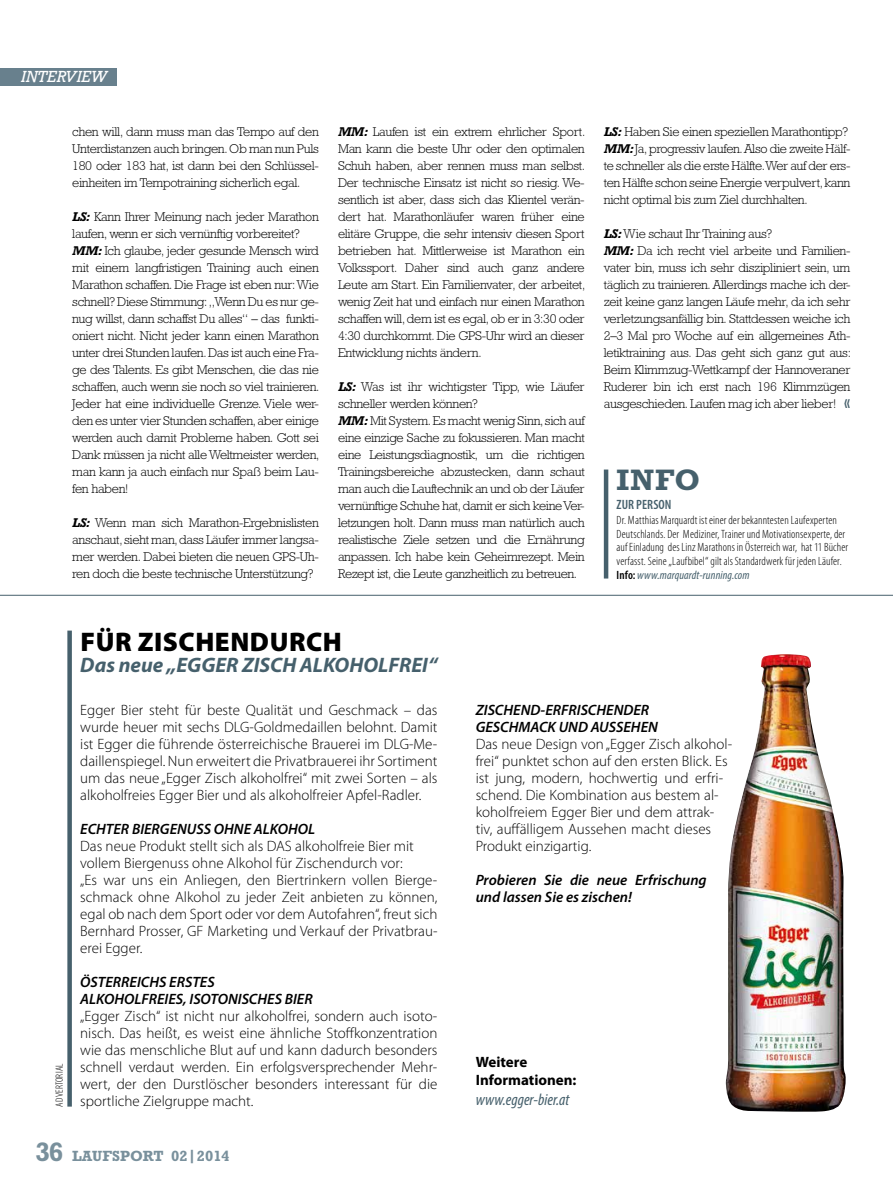
<style>
.page{position:relative;width:893px;height:1191px;background:#fff}
.page>*{position:absolute;margin:0;border:0;box-sizing:border-box;transform-origin:0 0}
.t1{font:700 30px "Rockwell Std";color:#46606c}
.t2{font:900 27px "Myriad Pro";letter-spacing:.02em;color:#000}
.t3{font:italic 700 21px "Myriad Pro";color:#46606c}
.t4{font:italic condensed 16.5px "Myriad Pro";color:#46606c}
.t5{font:italic 16.5px "Rockwell";color:#fff}
.t6{font:300 15px/17px "Myriad Pro";color:#000;text-align:justify}
.t7{font:italic 600 15px/17px "Myriad Pro";color:#000}
.t8{font:700 15px/18px "Myriad Pro";color:#000}
.t9{font:700 15px "Rockwell Std";color:#79909c}
.t10{font:600 condensed 13.5px "Myriad Pro";color:#46606c}
.t11{font:300 12.9px/17px "Rockwell Std";letter-spacing:-.025em;color:#000}
.t12{font:300 condensed 12px/13.5px "Myriad Pro";letter-spacing:.01em;color:#000}
.t13{font:300 condensed 10.5px "Myriad Pro";letter-spacing:.02em;color:#000}
.s1{font-weight:700;font-style:italic}
.s2{font-weight:600}
.s3{font-weight:400;font-style:italic;color:#46606c}
.s4{font-size:27px}
</style>
<div class="page">
<hr style="left:604px;top:469px;width:4px;height:109px;background:#46606c">
<hr style="left:0;top:595px;width:893px;height:1px;background:#46606c">
<div style="left:67px;top:630px;width:5px;height:476px;background:#46606c"></div>
<img style="left:726px;top:654px;width:120px;height:458px">
<div style="left:0;top:68px;width:117px;height:17px;background:#68808d"></div>
<p class="t5" style="left:21px;top:67px;width:88px">INTERVIEW</p>
<p class="t11" style="left:72px;top:123px;width:248px;text-align:justify">chen will, dann muss man das Tempo auf den Unterdistanzen auch bringen. Ob man nun Puls 180 oder 183 hat, ist dann bei den Schlüssel&shy;einheiten im Tempotraining sicherlich egal.</p>
<p class="t11" style="left:72px;top:208px;width:249px"><span class="s1">LS:</span> Kann Ihrer Meinung nach jeder Marathon laufen, wenn er sich vernünftig vorbereitet?<br><span class="s1">MM:</span> Ich glaube, jeder gesunde Mensch wird mit einem langfristigen Training auch einen Marathon schaffen. Die Frage ist eben nur: Wie schnell? Diese Stimmung: „Wenn Du es nur ge&shy;nug willst, dann schaffst Du alles“ – das funkti&shy;oniert nicht. Nicht jeder kann einen Marathon unter drei Stunden laufen. Das ist auch eine Fra&shy;ge des Talents. Es gibt Menschen, die das nie schaffen, auch wenn sie noch so viel trainieren.<br>Jeder hat eine individuelle Grenze. Viele wer&shy;den es unter vier Stunden schaffen, aber einige werden auch damit Probleme haben. Gott sei Dank müssen ja nicht alle Weltmeister werden, man kann ja auch einfach nur Spaß beim Lau&shy;fen haben!</p>
<p class="t11" style="left:72px;top:514px;width:248px;text-align:justify"><span class="s1">LS:</span> Wenn man sich Marathon-Ergebnislisten anschaut, sieht man, dass Läufer immer langsa&shy;mer werden. Dabei bieten die neuen GPS-Uh&shy;ren doch die beste technische Unterstützung?</p>
<p class="t11" style="left:338px;top:123px;width:249px;text-align:justify"><span class="s1">MM:</span> Laufen ist ein extrem ehrlicher Sport.<br>Man kann die beste Uhr oder den optimalen Schuh haben, aber rennen muss man selbst.<br>Der technische Einsatz ist nicht so riesig. We&shy;sentlich ist aber, dass sich das Klientel verän&shy;dert hat. Marathonläufer waren früher eine elitäre Gruppe, die sehr intensiv diesen Sport betrieben hat. Mittlerweise ist Marathon ein Volkssport. Daher sind auch ganz andere Leute am Start. Ein Familienvater, der arbeitet, wenig Zeit hat und einfach nur einen Marathon schaffen will, dem ist es egal, ob er in 3:30 oder 4:30 durchkommt. Die GPS-Uhr wird an dieser Entwicklung nichts ändern.</p>
<p class="t11" style="left:338px;top:378px;width:248px"><span class="s1">LS:</span> Was ist ihr wichtigster Tipp, wie Läufer schneller werden können?<br><span class="s1">MM:</span> Mit System. Es macht wenig Sinn, sich auf eine einzige Sache zu fokussieren. Man macht eine Leistungsdiagnostik, um die richtigen Trainingsbereiche abzustecken, dann schaut man auch die Lauftechnik an und ob der Läufer vernünftige Schuhe hat, damit er sich keine Ver&shy;letzungen holt. Dann muss man natürlich auch realistische Ziele setzen und die Ernährung anpassen. Ich habe kein Geheimrezept. Mein Rezept ist, die Leute ganzheitlich zu betreuen.</p>
<p class="t11" style="left:604px;top:123px;width:248px"><span class="s1">LS:</span> Haben Sie einen speziellen Marathontipp?<br><span class="s1">MM:</span> Ja, progressiv laufen. Also die zweite Hälf&shy;te schneller als die erste Hälfte. Wer auf der ers&shy;ten Hälfte schon seine Energie verpulvert, kann nicht optimal bis zum Ziel durchhalten.</p>
<p class="t11" style="left:604px;top:225px;width:249px"><span class="s1">LS:</span> Wie schaut Ihr Training aus?<br><span class="s1">MM:</span> Da ich recht viel arbeite und Familien&shy;vater bin, muss ich sehr diszipliniert sein, um täglich zu trainieren. Allerdings mache ich der&shy;zeit keine ganz langen Läufe mehr, da ich sehr verletzungsanfällig bin. Stattdessen weiche ich 2–3 Mal pro Woche auf ein allgemeines Ath&shy;letiktraining aus. Das geht sich ganz gut aus:<br>Beim Klimmzug-Wettkampf der Hannoveraner Ruderer bin ich erst nach 196 Klimmzügen ausgeschieden. Laufen mag ich aber lieber!</p>
<h1 class="t1" style="left:617px;top:462px;width:85px">INFO</h1>
<p class="t10" style="left:617px;top:496px;width:57px">ZUR PERSON</p>
<p class="t12" style="left:617px;top:514px;width:233px">Dr. Matthias Marquardt ist einer der bekanntesten Laufexperten Deutschlands. Der Mediziner, Trainer und Motivationsexperte, der auf Einladung des Linz Marathons in Österreich war, hat 11 Bücher verfasst. Seine „Laufbibel“ gilt als Standardwerk für jeden Läufer.<br><span class="s2">Info:</span> <span class="s3">www.marquardt-running.com</span></p>
<p class="t13" style="left:54px;top:1106px;width:45px;rotate:-90deg">ADVERTORIAL</p>
<h2 class="t2" style="left:81px;top:626px;width:263px">FÜR ZISCHENDURCH</h2>
<h3 class="t3" style="left:80px;top:653px;width:359px">Das neue „EGGER ZISCH ALKOHOLFREI“</h3>
<p class="t6" style="left:80px;top:701px;width:359px">Egger Bier steht für beste Qualität und Geschmack – das wurde heuer mit sechs DLG-Goldmedaillen belohnt. Damit ist Egger die führende österreichische Brauerei im DLG-Me&shy;daillenspiegel. Nun erweitert die Privatbrauerei ihr Sortiment um das neue „Egger Zisch alkoholfrei“ mit zwei Sorten – als alkoholfreies Egger Bier und als alkoholfreier Apfel-Radler.</p>
<p class="t7" style="left:80px;top:820px;width:236px">ECHTER BIERGENUSS OHNE ALKOHOL</p>
<p class="t6" style="left:80px;top:837px;width:359px;text-align:left">Das neue Produkt stellt sich als DAS alkoholfreie Bier mit vollem Biergenuss ohne Alkohol fü r Zischendurch vor:<br>„Es war uns ein Anliegen, den Biertrinkern vollen Bierge&shy;schmack ohne Alkohol zu jeder Zeit anbieten zu können, egal ob nach dem Sport oder vor dem Autofahren“, freut sich Bernhard Prosser, GF Marketing und Verkauf der Privatbrau&shy;erei Egger.</p>
<p class="t7" style="left:80px;top:973px;width:234px">ÖSTERREICHS ERSTES<br>ALKOHOLFREIES, ISOTONISCHES BIER</p>
<p class="t6" style="left:80px;top:1007px;width:359px">„Egger Zisch“ ist nicht nur alkoholfrei, sondern auch isoto&shy;nisch. Das heißt, es weist eine ähnliche Stoffkonzentration wie das menschliche Blut auf und kann dadurch besonders schnell verdaut werden. Ein erfolgsversprechender Mehr&shy;wert, der den Durstlöscher besonders interessant für die sportliche Zielgruppe macht.</p>
<p class="t9" style="left:35px;top:1147px;width:196px"><span class="s4">36</span> LAUFSPORT 02|2014</p>
<p class="t7" style="left:476px;top:700px;width:184px">ZISCHEND-ERFRISCHENDER<br>GESCHMACK UND AUSSEHEN</p>
<p class="t6" style="left:476px;top:735px;width:258px;text-align:left">Das neue Design von „Egger Zisch alkohol&shy;frei“ punktet schon auf den ersten Blick. Es ist jung, modern, hochwertig und erfri&shy;schend. Die Kombination aus bestem al&shy;koholfreiem Egger Bier und dem attrak&shy;tiv, auffälligem Aussehen macht dieses Produkt einzigartig.</p>
<p class="t7" style="left:476px;top:871px;width:233px">Probieren Sie die neue Erfrischung und lassen Sie es zischen!</p>
<p class="t8" style="left:476px;top:1052px;width:102px">Weitere<br>Informationen:</p>
<p class="t4" style="left:476px;top:1089px;width:95px">www.egger-bier.at</p>
</div>
